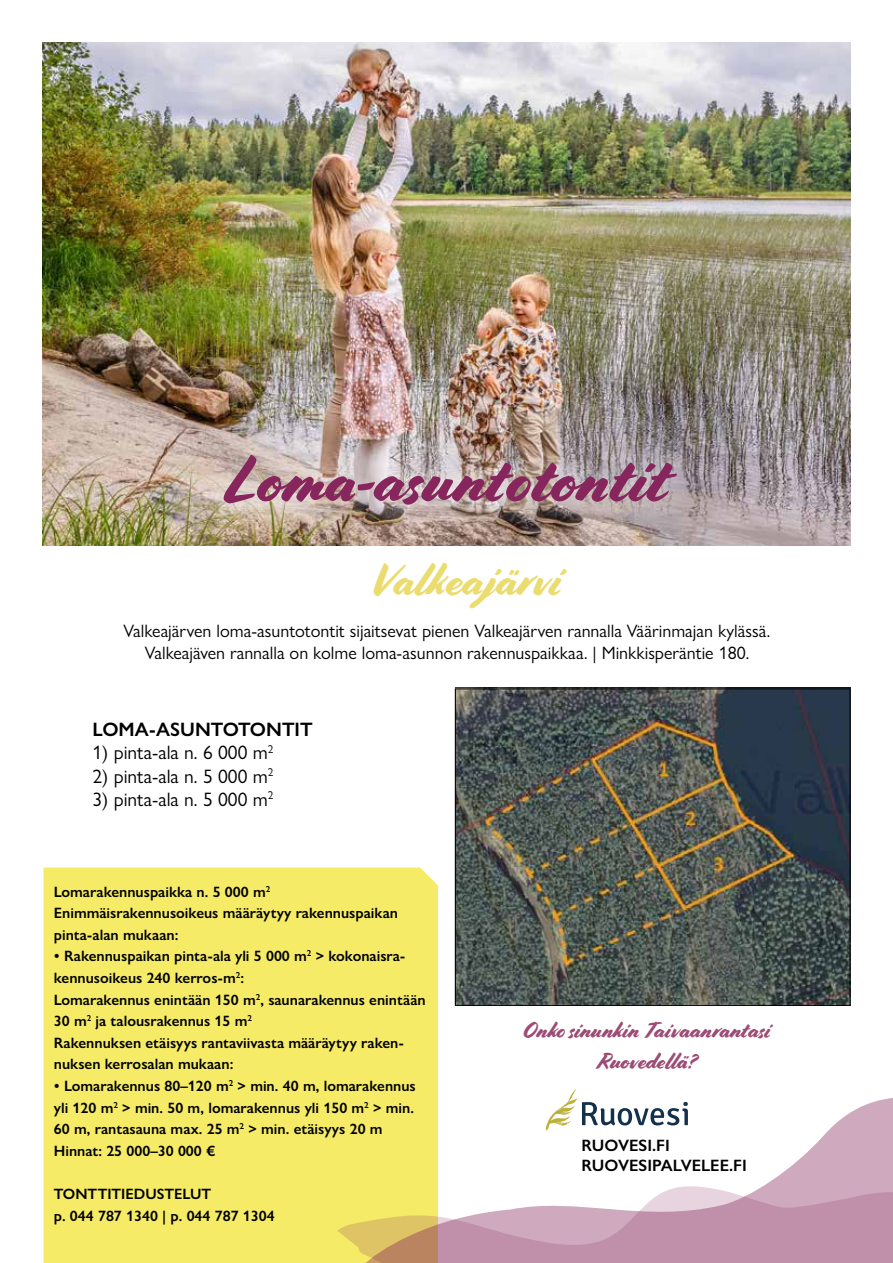
<style>
.page{position:relative;width:893px;height:1263px;background:#fff}
.page>*{position:absolute;margin:0;border:0;box-sizing:border-box;transform-origin:0 0}
.t1{font:66px "Cortado";color:#86265d}
.t2{font:45px "Cortado";color:#ebdc6f}
.t3{font:22.5px/31.5px "Cortado";color:#9c4c74;text-align:center}
.t4{font:19.5px "Gill Sans Nova";color:#000}
.t5{font:600 19.5px "Gill Sans Nova";color:#000}
.t6{font:18px/21.6px "Gill Sans Nova";color:#000;text-align:center}
.t7{font:600 16.5px/19.8px "Gill Sans";color:#000}
.t8{font:600 15px/21.6px "Gill Sans Nova";color:#000}
.t9{font:700 14.85px "DejaVu Sans";color:#000}
</style>
<div class="page">
<div style="left:43px;top:867px;width:395px;height:396px;background:#f5eb67"></div>
<svg style="left:346px;top:1096px;width:547px;height:89px"></svg>
<svg style="left:337px;top:1185px;width:556px;height:78px;background:#d3b0ae"></svg>
<img style="left:43px;top:43px;width:807px;height:503px">
<svg style="left:546px;top:1088px;width:142px;height:42px"></svg>
<div style="left:194px;top:427px;width:510px;height:107px;background:#fff;opacity:.75"></div>
<img style="left:455px;top:688px;width:395px;height:317px">
<h1 class="t1" style="left:225px;top:442px;width:446px">Loma-asuntotontit</h1>
<h2 class="t2" style="left:370px;top:555px;width:192px">Valkeajärvi</h2>
<p class="t6" style="left:124px;top:621px;width:648px">Valkeajärven loma-asuntotontit sijaitsevat pienen Valkeajärven rannalla Väärinmajan kylässä.<br>Valkeajäven rannalla on kolme loma-asunnon rakennuspaikkaa.</p>
<p class="t6" style="left:145px;top:642px;width:606px">Valkeajäven r nn lla on kolme loma-asunnon raken uspaikkaa. | Minkkisperäntie 180.</p>
<p class="t6" style="left:235px;top:642px;width:9px">a</p>
<h3 class="t5" style="left:92px;top:718px;width:222px">LOMA-ASUNTOTONTIT</h3>
<h3 class="t4" style="left:92px;top:742px;width:183px">1) pinta-ala n. 6 000 m<sup>2</sup></h3>
<h3 class="t4" style="left:92px;top:765px;width:183px">2) pinta-ala n. 5 000 m<sup>2</sup></h3>
<h3 class="t4" style="left:92px;top:788px;width:183px">3) pinta-ala n. 5 000 m<sup>2</sup></h3>
<p class="t8" style="left:54px;top:881px;width:346px">Lomarakennuspaikka n. 5 000 m<sup>2<br></sup>Enimmäisrakennusoikeus määräytyy rakennuspaikan pinta-alan mukaan:</p>
<p class="t8" style="left:54px;top:946px;width:373px">• Rakennuspaikan pinta-ala yli 5 000 m<sup>2</sup> &gt; kokonaisra&shy;kennusoikeus 240 kerros-m<sup>2</sup>:<br>Lomarakennus enintään 150 m<sup>2</sup>, saunarakennus enintään 30 m<sup>2</sup> ja talousrakennus 15 m<sup>2<br></sup>Rakennuksen etäisyys rantaviivasta määräytyy raken&shy;nuksen kerrosalan mukaan:</p>
<p class="t8" style="left:54px;top:1076px;width:363px">• Lomarakennus 80–120 m<sup>2</sup> &gt; min. 40 m, lomarakennus yli 120 m<sup>2</sup> &gt; min. 50 m, lomarakennus yli 150 m<sup>2</sup> &gt; min.<br>60 m, rantasauna max. 25 m<sup>2</sup> &gt; min. etäisyys 20 m Hinnat: 25 000–30 000 €</p>
<p class="t8" style="left:54px;top:1184px;width:222px">TONTTITIEDUSTELUT<br>p. 044 787 1340 | p. 044 787 1304</p>
<p class="t8" style="left:402px;top:1096px;width:10px">n</p>
<p class="t8" style="left:402px;top:1096px;width:10px">n</p>
<h3 class="t3" style="left:523px;top:1015px;width:249px">Onko sinunkin Taivaanrantasi<br>Ruovedellä?</h3>
<h3 class="t3" style="left:602px;top:1014px;width:12px">n</h3>
<h3 class="t3" style="left:602px;top:1014px;width:13px">n</h3>
<p class="t7" style="left:581px;top:1136px;width:167px">RUOVESI.FI<br>RUOVESIPALVELEE.FI</p>
<p class="t9" style="left:525px;top:1152px;width:272px">Lomarakennuspaikka n. 5 000 m</p>
</div>
